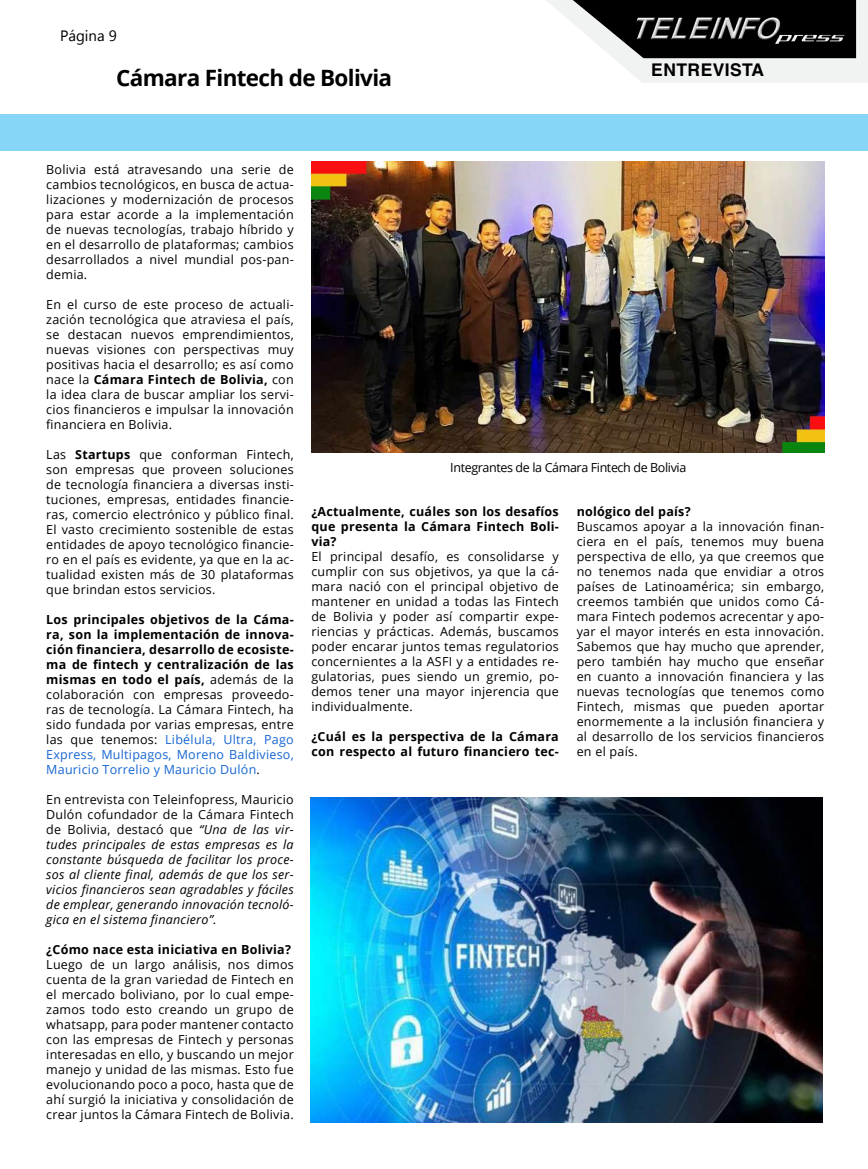
<style>
.page{position:relative;width:868px;height:1169px;background:#fff}
.page>*{position:absolute;margin:0;border:0;box-sizing:border-box;transform-origin:0 0}
.t1{font:700 22.5px "Open Sans";letter-spacing:-.03em;color:#000}
.t2{font:700 17.5px "Helvetica LT Std";letter-spacing:.025em;color:#000}
.t3{font:15px "Myanmar Text";color:#000}
.t4{font:12.5px/15px "Open Sans";letter-spacing:.02em;color:#000;text-align:justify}
.t5{font:700 12.5px/15px "Open Sans";letter-spacing:.02em;color:#000;text-align:justify}
.t6{font:italic 12.5px/15px "Open Sans";letter-spacing:.02em;color:#000;text-align:justify}
.t7{font:12.5px "Open Sans";letter-spacing:-.03em;color:#000}
.s1{font-weight:700}
.s2{font-weight:400}
.s3{font-weight:400;color:#1766d2}
.s4{font-style:normal}
</style>
<div class="page">
<svg style="left:547px;top:0;width:321px;height:83px"></svg>
<img style="left:632px;top:10px;width:216px;height:48px">
<img style="left:311px;top:162px;width:513px;height:290px">
<img style="left:310px;top:797px;width:512px;height:325px">
<p class="t3" style="left:60px;top:27px;width:58px">Página 9</p>
<h1 class="t1" style="left:116px;top:62px;width:277px">Cámara Fintech de Bolivia</h1>
<h2 class="t2" style="left:651px;top:59px;width:114px">ENTREVISTA</h2>
<p class="t4" style="left:46px;top:162px;width:249px">Bolivia está atravesando una serie de cambios tecnológicos, en busca de actua&shy;lizaciones y modernización de procesos para estar acorde a la implementación de nuevas tecnologías, trabajo híbrido y en el desarrollo de plataformas; cambios desarrollados a nivel mundial pos-pan&shy;demia.</p>
<p class="t4" style="left:46px;top:297px;width:249px">En el curso de este proceso de actuali&shy;zación tecnológica que atraviesa el país, se destacan nuevos emprendimientos, nuevas visiones con perspectivas muy positivas hacia el desarrollo; es así como nace la <span class="s1">Cámara Fintech de Bolivia,</span> con la idea clara de buscar ampliar los servi&shy;cios financieros e impulsar la innovación financiera en Bolivia.</p>
<p class="t4" style="left:46px;top:447px;width:249px">Las <span class="s1">Startups</span> que conforman Fintech, son empresas que proveen soluciones de tecnología financiera a diversas insti&shy;tuciones, empresas, entidades financie&shy;ras, comercio electrónico y público final.<br>El vasto crecimiento sostenible de estas entidades de apoyo tecnológico financie&shy;ro en el país es evidente, ya que en la ac&shy;tualidad existen más de 30 plataformas que brindan estos servicios.</p>
<p class="t5" style="left:46px;top:612px;width:249px">Los principales objetivos de la Cáma&shy;ra, son la implementación de innova&shy;ción financiera, desarrollo de ecosiste&shy;ma de fintech y centralización de las mismas en todo el país, <span class="s2">además de la colaboración con empresas proveedo&shy;ras de tecnología. La Cámara Fintech, ha sido fundada por varias empresas, entre las que tenemos:</span> <span class="s3">Libélula, Ultra, Pago Express, Multipagos, Moreno Baldivieso, Mauricio Torrelio y Mauricio Dulón</span><span class="s2">.</span></p>
<p class="t6" style="left:46px;top:792px;width:249px"><span class="s4">En entrevista con Teleinfopress, Mauricio Dulón cofundador de la Cámara Fintech de Bolivia, destacó que</span> “Una de las vir&shy;tudes principales de estas empresas es la constante búsqueda de facilitar los proce&shy;sos al cliente final, además de que los ser&shy;vicios financieros sean agradables y fáciles de emplear, generando innovación tecnoló&shy;gica en el sistema financiero”.</p>
<p class="t5" style="left:46px;top:942px;width:246px">¿Cómo nace esta iniciativa en Bolivia?</p>
<p class="t4" style="left:46px;top:957px;width:249px">Luego de un largo análisis, nos dimos cuenta de la gran variedad de Fintech en el mercado boliviano, por lo cual empe&shy;zamos todo esto creando un grupo de whatsapp, para poder mantener contacto con las empresas de Fintech y personas interesadas en ello, y buscando un mejor manejo y unidad de las mismas. Esto fue evolucionando poco a poco, hasta que de ahí surgió la iniciativa y consolidación de crear juntos la Cámara Fintech de Bolivia.</p>
<p class="t7" style="left:450px;top:459px;width:237px">Integrantes de la Cámara Fintech de Bolivia</p>
<p class="t5" style="left:311px;top:503px;width:249px">¿Actualmente, cuáles son los desafíos que presenta la Cámara Fintech Boli&shy;via?</p>
<p class="t4" style="left:311px;top:548px;width:249px">El principal desafío, es consolidarse y cumplir con sus objetivos, ya que la cá&shy;mara nació con el principal objetivo de mantener en unidad a todas las Fintech de Bolivia y poder así compartir expe&shy;riencias y prácticas. Además, buscamos poder encarar juntos temas regulatorios concernientes a la ASFI y a entidades re&shy;gulatorias, pues siendo un gremio, po&shy;demos tener una mayor injerencia que individualmente.</p>
<p class="t5" style="left:311px;top:728px;width:249px">¿Cuál es la perspectiva de la Cámara con respecto al futuro financiero tec-</p>
<p class="t5" style="left:576px;top:503px;width:115px">nológico del país?</p>
<p class="t4" style="left:576px;top:518px;width:249px">Buscamos apoyar a la innovación finan&shy;ciera en el país, tenemos muy buena perspectiva de ello, ya que creemos que no tenemos nada que envidiar a otros países de Latinoamérica; sin embargo, creemos también que unidos como Cá&shy;mara Fintech podemos acrecentar y apo&shy;yar el mayor interés en esta innovación.<br>Sabemos que hay mucho que aprender, pero también hay mucho que enseñar en cuanto a innovación financiera y las nuevas tecnologías que tenemos como Fintech, mismas que pueden aportar enormemente a la inclusión financiera y al desarrollo de los servicios financieros en el país.</p>
</div>
